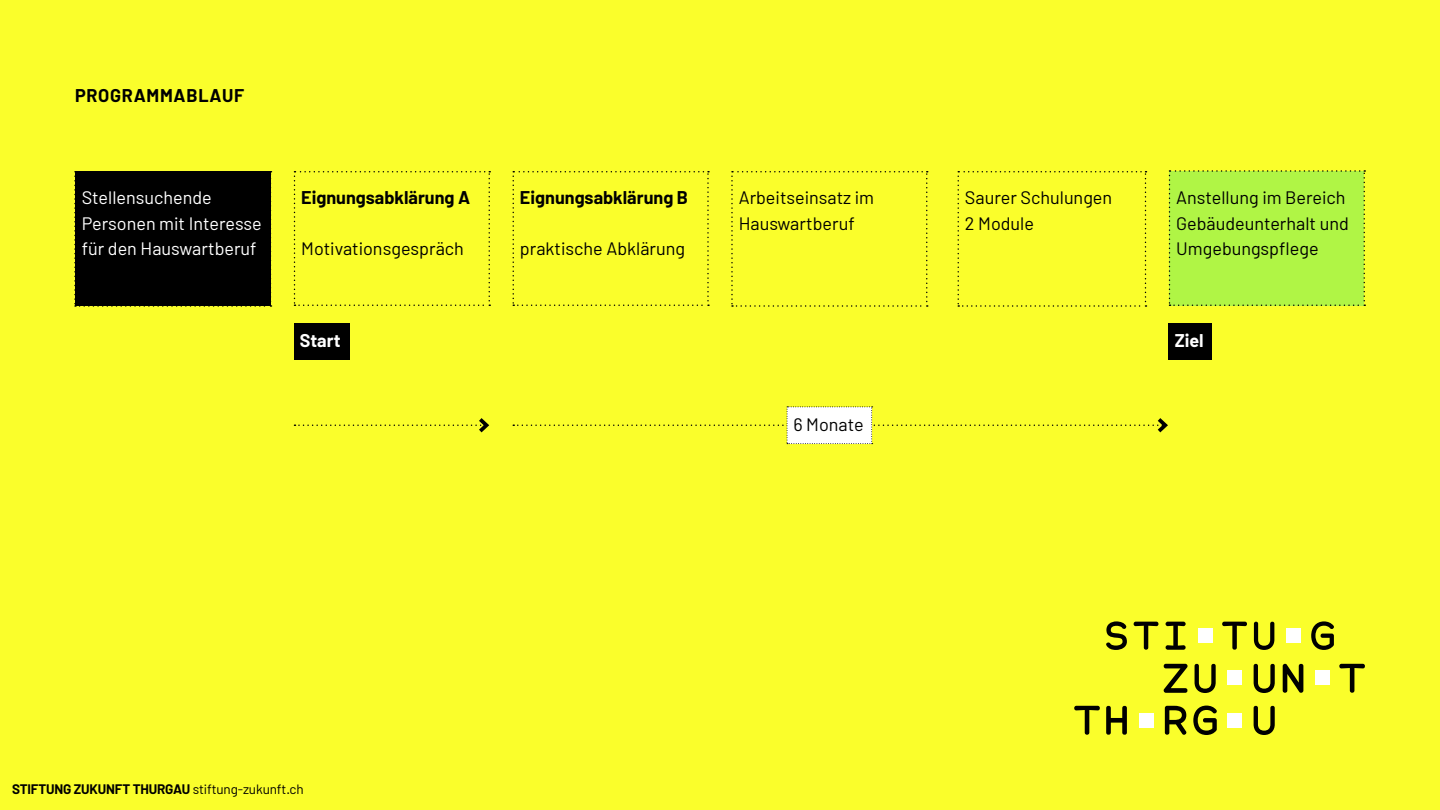
<style>
.page{position:relative;width:1440px;height:810px;background:#fafe2b}
.page>*{position:absolute;margin:0;border:0;box-sizing:border-box;transform-origin:0 0}
.Tabelleninhalt{font:18px/25.5px "Barlow";color:#000}
.Tabelleninhalt-2{font:18px/25.5px "Barlow";color:#fff}
.Tabelleninhalt-3{font:700 18px "Barlow";color:#000}
.Spaltentitel{font:700 18px "Barlow";letter-spacing:.04em;color:#000}
.Tabelleninhalt-4{font:700 18px "Barlow";color:#fff}
.Lauftext{font:700 13.5px "Barlow";letter-spacing:-.01em;color:#000}
.s1{font-weight:400}
</style>
<div class="page">
<div style="left:74px;top:171px;width:198px;height:136px;background:#000"></div>
<svg style="left:294px;top:171px;width:196px;height:135px"></svg>
<div style="left:294px;top:323px;width:56px;height:37px;background:#000"></div>
<div style="left:1169px;top:323px;width:43px;height:37px;background:#000"></div>
<svg style="left:512px;top:171px;width:197px;height:135px"></svg>
<svg style="left:731px;top:171px;width:197px;height:136px"></svg>
<svg style="left:957px;top:171px;width:190px;height:136px"></svg>
<div style="left:1169px;top:170px;width:196px;height:136px;background:#b0f545"></div>
<svg style="left:294px;top:418px;width:196px;height:15px"></svg>
<div style="left:1198px;top:629px;width:14px;height:14px;background:#fff"></div>
<div style="left:1286px;top:629px;width:14px;height:14px;background:#fff"></div>
<div style="left:1228px;top:671px;width:14px;height:14px;background:#fff"></div>
<div style="left:1315px;top:671px;width:15px;height:14px;background:#fff"></div>
<div style="left:1139px;top:713px;width:14px;height:14px;background:#fff"></div>
<div style="left:1227px;top:713px;width:15px;height:14px;background:#fff"></div>
<svg style="left:1106px;top:621px;width:21px;height:29px"></svg>
<svg style="left:1133px;top:622px;width:26px;height:28px"></svg>
<svg style="left:1166px;top:622px;width:20px;height:28px"></svg>
<svg style="left:1222px;top:622px;width:25px;height:28px"></svg>
<svg style="left:1254px;top:621px;width:20px;height:29px"></svg>
<svg style="left:1311px;top:621px;width:23px;height:29px"></svg>
<svg style="left:1163px;top:664px;width:25px;height:29px"></svg>
<svg style="left:1195px;top:663px;width:21px;height:30px"></svg>
<svg style="left:1254px;top:663px;width:21px;height:30px"></svg>
<svg style="left:1283px;top:663px;width:20px;height:30px"></svg>
<svg style="left:1339px;top:664px;width:26px;height:29px"></svg>
<svg style="left:1074px;top:705px;width:53px;height:30px"></svg>
<svg style="left:1165px;top:706px;width:52px;height:29px"></svg>
<svg style="left:1254px;top:705px;width:21px;height:30px"></svg>
<svg style="left:513px;top:406px;width:655px;height:38px"></svg>
<p class="Spaltentitel" style="left:75px;top:84px;width:171px">PROGRAMMABLAUF</p>
<p class="Tabelleninhalt-2" style="left:82px;top:184px;width:182px">Stellensuchende<br>Personen mit Interesse für den Hauswartberuf</p>
<p class="Tabelleninhalt-3" style="left:301px;top:186px;width:171px">Eignungsabklärung A</p>
<p class="Tabelleninhalt" style="left:301px;top:235px;width:164px">Motivationsgespräch</p>
<p class="Tabelleninhalt-3" style="left:520px;top:186px;width:170px">Eignungsabklärung B</p>
<p class="Tabelleninhalt" style="left:520px;top:235px;width:167px">praktische Abklärung</p>
<p class="Tabelleninhalt" style="left:739px;top:184px;width:137px">Arbeitseinsatz im<br>Hauswartberuf</p>
<p class="Tabelleninhalt" style="left:965px;top:184px;width:149px">Saurer Schulungen</p>
<p class="Tabelleninhalt" style="left:965px;top:210px;width:71px">2 Module</p>
<p class="Tabelleninhalt" style="left:1176px;top:184px;width:174px">Anstellung im Bereich<br>Gebäudeunterhalt und<br>Umgebungspflege</p>
<p class="Tabelleninhalt-4" style="left:300px;top:330px;width:42px">Start</p>
<p class="Tabelleninhalt-4" style="left:1175px;top:330px;width:31px">Ziel</p>
<p class="Lauftext" style="left:12px;top:781px;width:293px">STIFTUNG ZUKUNFT THURGAU <span class="s1">stiftung-zukunft.ch</span></p>
<p class="Tabelleninhalt" style="left:793px;top:412px;width:72px">6 Monate</p>
</div>
